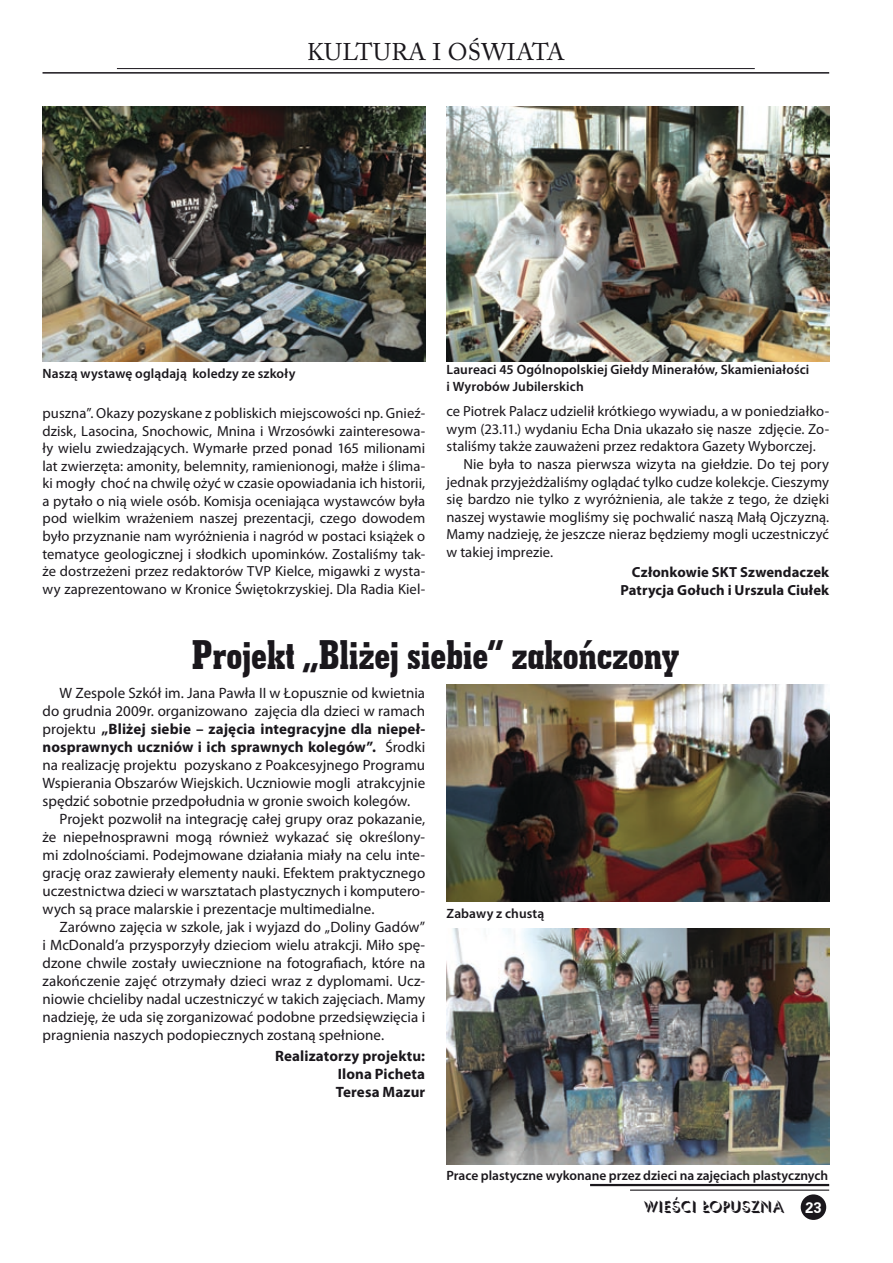
<style>
.page{position:relative;width:893px;height:1263px;background:#fff}
.page>*{position:absolute;margin:0;border:0;box-sizing:border-box;transform-origin:0 0}
.t1{font:42px "Geom Slab 703 BT Pl Cd Xtra Bd";color:#1a171c}
.t2{font:24px "Adobe Caslon Pro";letter-spacing:.015em;color:#1a171c}
.t3{font:16.5px "Umbrella";color:#1a171c}
.t4{font:15px/18px "Myriad Pro";color:#1a171c;text-align:justify}
.t5{font:700 15px/18px "Myriad Pro";letter-spacing:.005em;color:#1a171c;text-align:justify}
.t6{font:700 15px "Zurich L2";color:#fff}
.t7{font:14.7px/17.5px "Myriad Pro";letter-spacing:.005em;color:#1a171c;text-align:justify}
.t8{font:700 14.7px/17.5px "Myriad Pro";letter-spacing:.01em;color:#1a171c;text-align:right}
.t9{font:600 13.5px/16.2px "Myriad Pro";letter-spacing:.01em;color:#1a171c}
.s1{font-weight:700}
</style>
<div class="page">
<hr style="left:43px;top:72px;width:786px;height:2px;background:#1a171c">
<hr style="left:117px;top:68px;width:638px;height:1px;background:#1a171c">
<img style="left:446px;top:106px;width:383px;height:255px">
<img style="left:43px;top:106px;width:382px;height:255px">
<img style="left:447px;top:685px;width:382px;height:216px">
<img style="left:447px;top:928px;width:382px;height:236px">
<div style="left:801px;top:1194px;width:25px;height:26px;background:#1a171c;border-radius:50%"></div>
<hr style="left:590px;top:1184px;width:239px;height:2px;background:#1a171c">
<hr style="left:630px;top:1189px;width:199px;height:2px;background:#1a171c">
<h2 class="t2" style="left:307px;top:38px;width:259px">KU LTURA I OŚWIATA</h2>
<p class="t9" style="left:43px;top:365px;width:254px">Naszą wystawę oglądają koledzy ze szkoły</p>
<p class="t9" style="left:446px;top:361px;width:364px">Laureaci 45 Ogólnopolskiej Giełdy Minerałów, Skamieniałości i Wyrobów Jubilerskich</p>
<p class="t7" style="left:43px;top:404px;width:384px">puszna”. Okazy pozyskane z pobliskich miejscowości np. Gnieź&shy;dzisk, Lasocina, Snochowic, Mnina i Wrzosówki zainteresowa&shy;ły wielu zwiedzających. Wymarłe przed ponad 165 milionami lat zwierzęta: amonity, belemnity, ramienionogi, małże i ślima&shy;ki mogły choć na chwilę ożyć w czasie opowiadania ich historii, a pytało o nią wiele osób. Komisja oceniająca wystawców była pod wielkim wrażeniem naszej prezentacji, czego dowodem było przyznanie nam wyróżnienia i nagród w postaci książek o tematyce geologicznej i słodkich upominków. Zostaliśmy tak&shy;że dostrzeżeni przez redaktorów TVP Kielce, migawki z wysta&shy;wy zaprezentowano w Kronice Świętokrzyskiej. Dla Radia Kiel-</p>
<p class="t7" style="left:446px;top:402px;width:384px">ce Piotrek Palacz udzielił krótkiego wywiadu, a w poniedziałko-</p>
<p class="t7" style="left:446px;top:420px;width:384px">wym (23.11.) wydaniu Echa Dnia ukazało się nasze zdjęcie. Zo-</p>
<p class="t7" style="left:446px;top:437px;width:371px">staliśmy także zauważeni przez redaktora Gazety Wyborczej.</p>
<p class="t7" style="left:463px;top:455px;width:367px">Nie była to nasza pierwsza wizyta na giełdzie. Do tej pory</p>
<p class="t7" style="left:446px;top:473px;width:384px">jednak przyjeżdżaliśmy oglądać tylko cudze kolekcje. Cieszymy</p>
<p class="t7" style="left:446px;top:490px;width:384px">się bardzo nie tylko z wyróżnienia, ale także z tego, że dzięki</p>
<p class="t7" style="left:446px;top:508px;width:384px">naszej wystawie mogliśmy się pochwalić naszą Małą Ojczyzną.</p>
<p class="t7" style="left:446px;top:525px;width:384px">Mamy nadzieję, że jeszcze nieraz będziemy mogli uczestniczyć</p>
<p class="t7" style="left:446px;top:543px;width:108px">w takiej imprezie.</p>
<p class="t8" style="left:620px;top:563px;width:211px">Członkowie SKT Szwendaczek<br>Patrycja Gołuch i Urszula Ciułek</p>
<h1 class="t1" style="left:192px;top:628px;width:489px">Projekt „Bliżej siebie” zakończony</h1>
<p class="t4" style="left:43px;top:684px;width:384px;text-indent:17px">W Zespole Szkół im. Jana Pawła II w Łopusznie od kwietnia do grudnia 2009r. organizowano zajęcia dla dzieci w ramach projektu <span class="s1">„Bliżej siebie – zajęcia integracyjne dla niepeł&shy;nosprawnych uczniów i ich sprawnych kolegów”.</span> Środki na realizację projektu pozyskano z Poakcesyjnego Programu Wspierania Obszarów Wiejskich. Uczniowie mogli atrakcyjnie spędzić sobotnie przedpołudnia w gronie swoich kolegów.</p>
<p class="t4" style="left:43px;top:810px;width:384px;text-indent:17px">Projekt pozwolił na integrację całej grupy oraz pokazanie, że niepełnosprawni mogą również wykazać się określony&shy;mi zdolnościami. Podejmowane działania miały na celu inte&shy;grację oraz zawierały elementy nauki. Efektem praktycznego uczestnictwa dzieci w warsztatach plastycznych i komputero&shy;wych są prace malarskie i prezentacje multimedialne.</p>
<p class="t4" style="left:43px;top:918px;width:384px;text-indent:17px">Zarówno zajęcia w szkole, jak i wyjazd do „Doliny Gadów” i McDonald’a przysporzyły dzieciom wielu atrakcji. Miło spę&shy;dzone chwile zostały uwiecznione na fotografiach, które na zakończenie zajęć otrzymały dzieci wraz z dyplomami. Ucz&shy;niowie chcieliby nadal uczestniczyć w takich zajęciach. Mamy nadzieję, że uda się zorganizować podobne przedsięwzięcia i pragnienia naszych podopiecznych zostaną spełnione.</p>
<p class="t5" style="left:336px;top:1047px;width:91px;text-indent:-60px">Realizatorzy projektu:<br>Ilona Picheta Teresa Mazur</p>
<p class="t9" style="left:446px;top:905px;width:99px">Zabawy z chustą</p>
<p class="t9" style="left:446px;top:1166px;width:383px">Prace plastyczne wykonane przez dzieci na zajęciach plastycznych</p>
<p class="t3" style="left:644px;top:1196px;width:141px">WIEŚCI ŁOPUSZNA</p>
<p class="t6" style="left:805px;top:1197px;width:18px">23</p>
</div>
